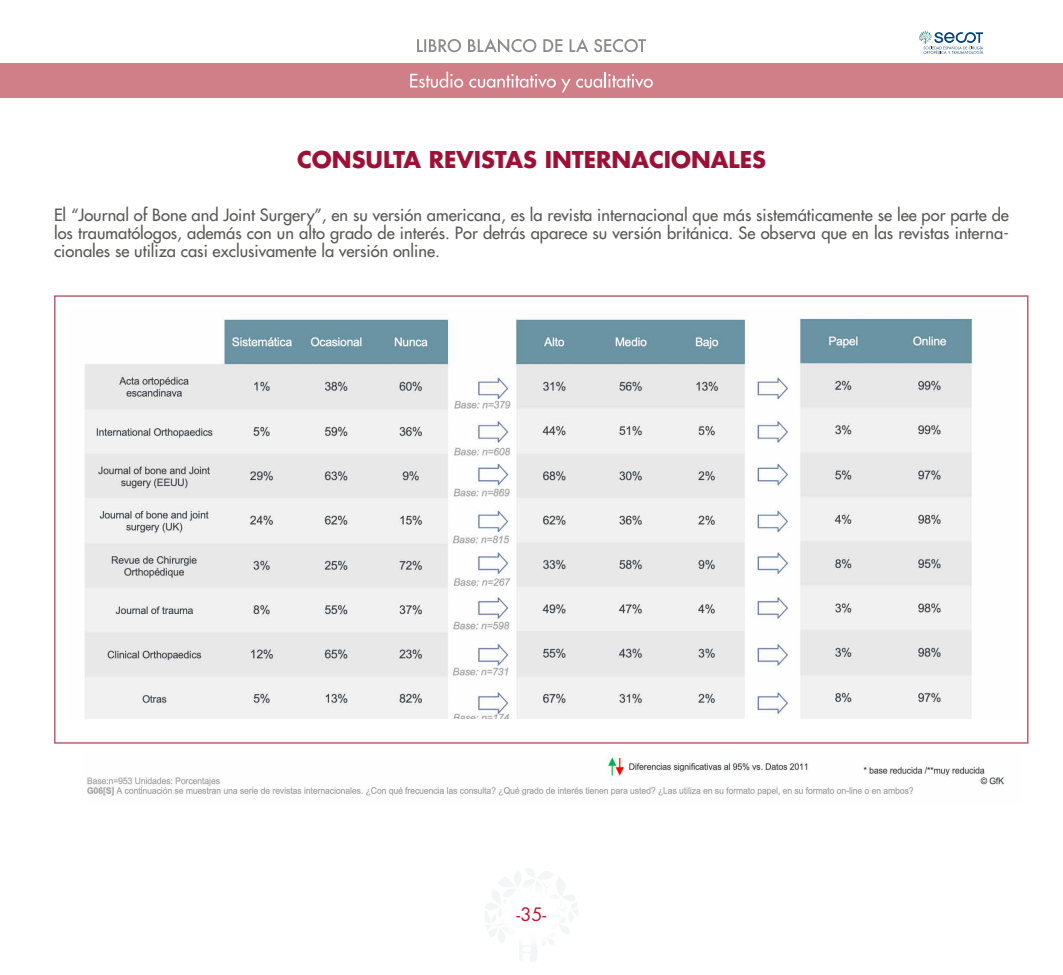
<style>
.page{position:relative;width:1063px;height:975px;background:#fff}
.page>*{position:absolute;margin:0;border:0;box-sizing:border-box;transform-origin:0 0}
.t1{font:700 22.5px "Futura Std";color:#9e1137}
.t2{font:18px "Futura Std";color:#be1732}
.t3{font:500 16.5px/18px "Futura Std";color:#585957;text-align:justify}
</style>
<div class="page">
<svg style="left:485px;top:868px;width:93px;height:93px"></svg>
<img style="left:501px;top:884px;width:45px;height:61px">
<svg style="left:919px;top:31px;width:63px;height:23px"></svg>
<svg style="left:417px;top:38px;width:228px;height:15px"></svg>
<div style="left:0;top:63px;width:1062px;height:35px;background:#d07f89"></div>
<svg style="left:410px;top:72px;width:53px;height:16px"></svg>
<svg style="left:469px;top:74px;width:86px;height:14px"></svg>
<svg style="left:561px;top:79px;width:9px;height:13px"></svg>
<svg style="left:576px;top:72px;width:76px;height:16px"></svg>
<img style="left:87px;top:756px;width:917px;height:41px">
<img style="left:85px;top:317px;width:888px;height:402px">
<h1 class="t1" style="left:297px;top:145px;width:470px">CONSULTA REVISTAS INTERNACIONALES</h1>
<p class="t3" style="left:54px;top:206px;width:956px">El “Journal of Bone and Joint Surgery”, en su versión americana, es la revista internacional que más sistemáticamente se lee por parte de los traumatólogos, además con un alto grado de interés. Por detrás aparece su versión británica. Se observa que en las revistas interna&shy;cionales se utiliza casi exclusivamente la versión online.</p>
<p class="t2" style="left:516px;top:903px;width:31px">-35-</p>
</div>
